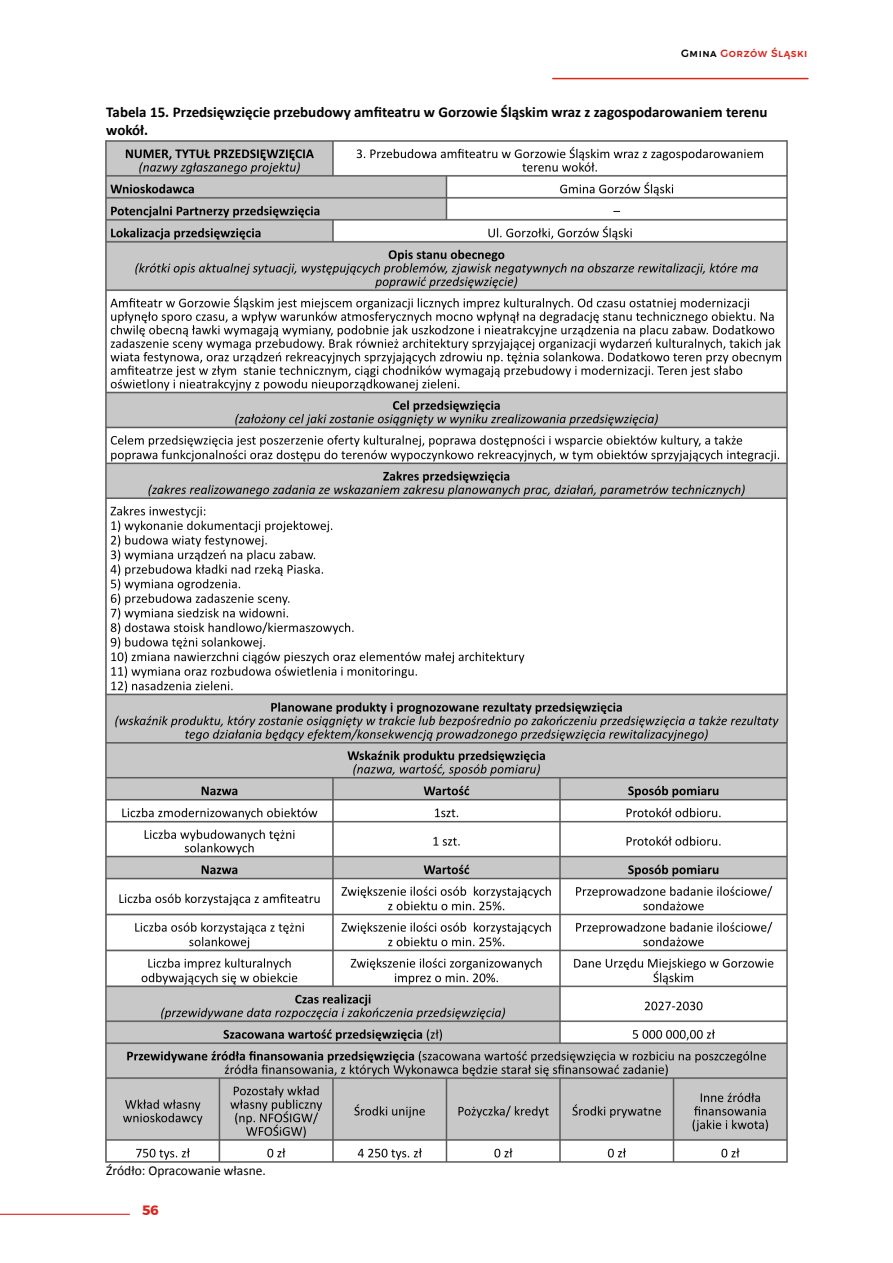
<style>
.page{position:relative;width:893px;height:1263px;background:#fff}
.page>*{position:absolute;margin:0;border:0;box-sizing:border-box;transform-origin:0 0}
.t1{font:700 15px/18px "Calibri";color:#000}
.t2{font:13.5px "Calibri";color:#000}
.t3{font:700 13.5px "Montserrat";color:#da251d}
.t4{font:500 10.5px "Montserrat";letter-spacing:.05em;color:#da251d}
.s1{color:#070504}
</style>
<div class="page">
<hr style="left:0;top:1214px;width:129px;height:1px;background:#da251d">
<hr style="left:553px;top:78px;width:255px;height:1px;background:#da251d">
<img style="left:105px;top:140px;width:683px;height:1023px">
<p class="t4" style="left:681px;top:47px;width:128px"><span class="s1">GMINA</span> GORZÓW ŚLĄSKI</p>
<p class="t1" style="left:106px;top:104px;width:663px">Tabela 15. Przedsięwzięcie przebudowy amfiteatru w Gorzowie Śląskim wraz z zagospodarowaniem terenu wokół.</p>
<p class="t2" style="left:106px;top:1165px;width:161px">Źródło: Opracowanie własne.</p>
<p class="t3" style="left:142px;top:1202px;width:18px">56</p>
</div>
